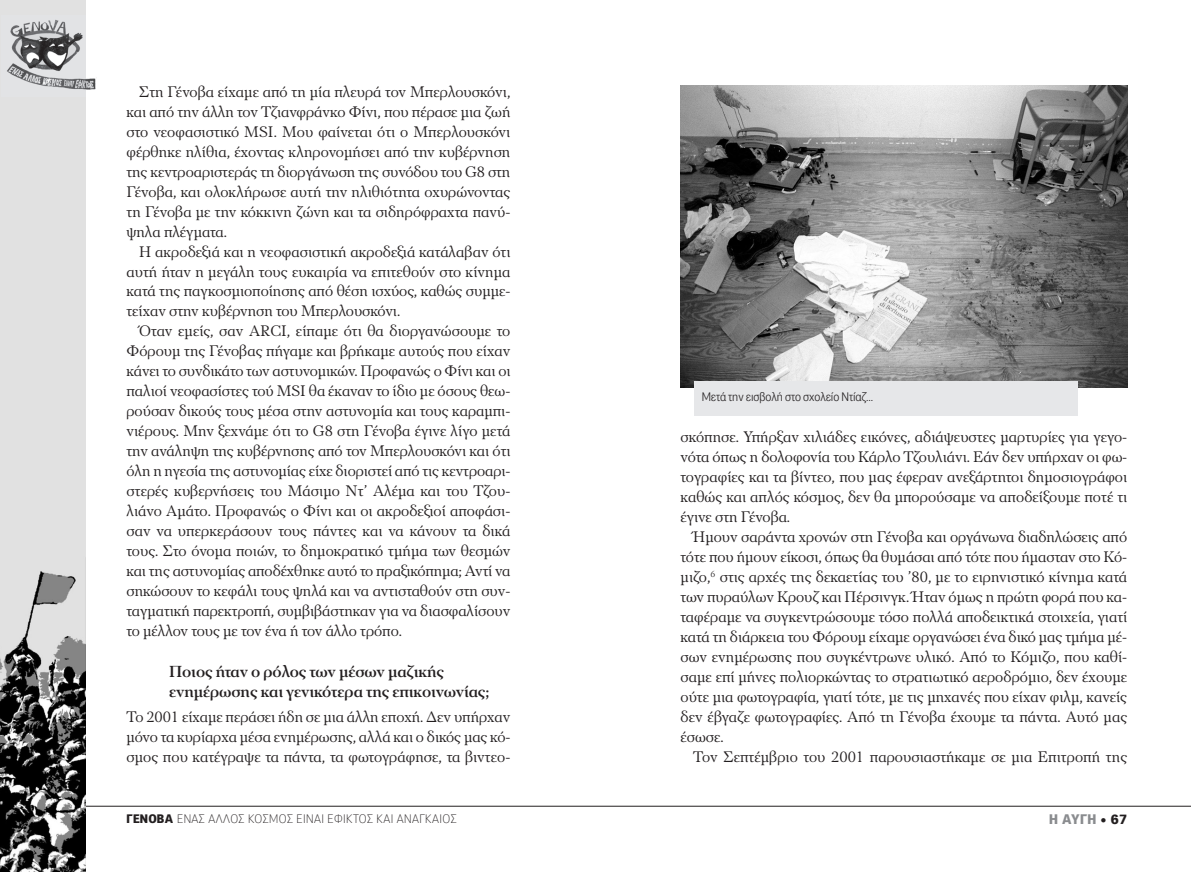
<style>
.page{position:relative;width:1191px;height:872px;background:#fff}
.page>*{position:absolute;margin:0;border:0;box-sizing:border-box;transform-origin:0 0}
.t1{font:500 16.5px/20px "PF Regal Text Pro";letter-spacing:-.005em;color:#231f20}
.t2{font:15.75px/20px "PF Regal Text Pro Regular A";letter-spacing:.005em;color:#231f20;text-align:justify}
.t3{font:900 13.5px "PF Das Grotesk Pro";letter-spacing:.015em;color:#8a8c8f}
.t4{font:100 12px "PF Das Grotesk Pro";letter-spacing:.035em;color:#231f20}
.t5{font:300 12px "PF Das Grotesk Pro";letter-spacing:-.005em;color:#231f20}
.s1{font-weight:900}
.s2{color:#231f20}
</style>
<div class="page">
<hr style="left:55px;top:806px;width:1136px;height:1px;background:#231f20">
<img style="left:0;top:0;width:85px;height:872px">
<img style="left:2px;top:16px;width:94px;height:80px">
<img style="left:680px;top:85px;width:447px;height:302px">
<div style="left:694px;top:380px;width:384px;height:35px;background:#e6e7e9"></div>
<p class="t2" style="left:126px;top:83px;width:385px;text-indent:13px">Στη Γένοβα είχαμε από τη μία πλευρά τον Μπερλουσκόνι, και από την άλλη τον Τζιανφράνκο Φίνι, που πέρασε μια ζωή στο νεοφασιστικό MSI. Μου φαίνεται ότι ο Μπερλουσκόνι φέρθηκε ηλίθια, έχοντας κληρονομήσει από την κυβέρνηση της κεντροαριστεράς τη διοργάνωση της συνόδου του G8 στη Γένοβα, και ολοκλήρωσε αυτή την ηλιθιότητα οχυρώνοντας τη Γένοβα με την κόκκινη ζώνη και τα σιδηρόφραχτα πανύ&shy;ψηλα πλέγματα.</p>
<p class="t2" style="left:126px;top:242px;width:385px;text-indent:13px">Η ακροδεξιά και η νεοφασιστική ακροδεξιά κατάλαβαν ότι αυτή ήταν η μεγάλη τους ευκαιρία να επιτεθούν στο κίνημα κατά της παγκοσμιοποίησης από θέση ισχύος, καθώς συμμε&shy;τείχαν στην κυβέρνηση του Μπερλουσκόνι.</p>
<p class="t2" style="left:126px;top:322px;width:385px;text-indent:13px">Όταν εμείς, σαν ARCI, είπαμε ότι θα διοργανώσουμε το Φόρουμ της Γένοβας πήγαμε και βρήκαμε αυτούς που είχαν κάνει το συνδικάτο των αστυνομικών. Προφανώς ο Φίνι και οι παλιοί νεοφασίστες τού MSI θα έκαναν το ίδιο με όσους θεω&shy;ρούσαν δικούς τους μέσα στην αστυνομία και τους καραμπι&shy;νιέρους. Μην ξεχνάμε ότι το G8 στη Γένοβα έγινε λίγο μετά την ανάληψη της κυβέρνησης από τον Μπερλουσκόνι και ότι όλη η ηγεσία της αστυνομίας είχε διοριστεί από τις κεντροαρι&shy;στερές κυβερνήσεις του Μάσιμο Ντ’ Αλέμα και του Τζου&shy;λιάνο Αμάτο. Προφανώς ο Φίνι και οι ακροδεξιοί αποφάσι&shy;σαν να υπερκεράσουν τους πάντες και να κάνουν τα δικά τους. Στο όνομα ποιών, το δημοκρατικό τμήμα των θεσμών και της αστυνομίας αποδέχθηκε αυτό το πραξικόπημα; Αντί να σηκώσουν το κεφάλι τους ψηλά και να αντισταθούν στη συν&shy;ταγματική παρεκτροπή, συμβιβάστηκαν για να διασφαλίσουν το μέλλον τους με τον ένα ή τον άλλο τρόπο.</p>
<p class="t1" style="left:169px;top:661px;width:322px">Ποιος ήταν ο ρόλος των μέσων μαζικής ενημέρωσης και γενικότερα της επικοινωνίας;</p>
<p class="t2" style="left:126px;top:707px;width:385px">Το 2001 είχαμε περάσει ήδη σε μια άλλη εποχή. Δεν υπήρχαν μόνο τα κυρίαρχα μέσα ενημέρωσης, αλλά και ο δικός μας κό&shy;σμος που κατέγραψε τα πάντα, τα φωτογράφησε, τα βιντεο-</p>
<p class="t4" style="left:126px;top:811px;width:332px"><span class="s1">ΓΕΝΟΒΑ</span> EΝΑΣ ΑΛΛΟΣ ΚΟΣΜΟΣ ΕΙΝΑΙ ΕΦΙΚΤΟΣ ΚΑΙ ΑΝΑΓΚΑΙΟΣ</p>
<p class="t5" style="left:701px;top:390px;width:173px">Μετά την εισβολή στο σχολείο Ντίαζ…</p>
<p class="t2" style="left:680px;top:428px;width:448px">σκόπησε. Υπήρξαν χιλιάδες εικόνες, αδιάψευστες μαρτυρίες για γεγο&shy;νότα όπως η δολοφονία του Κάρλο Τζουλιάνι. Εάν δεν υπήρχαν οι φω&shy;τογραφίες και τα βίντεο, που μας έφεραν ανεξάρτητοι δημοσιογράφοι καθώς και απλός κόσμος, δεν θα μπορούσαμε να αποδείξουμε ποτέ τι έγινε στη Γένοβα.</p>
<p class="t2" style="left:680px;top:528px;width:448px;text-indent:13px">Ήμουν σαράντα χρονών στη Γένοβα και οργάνωνα διαδηλώσεις από τότε που ήμουν είκοσι, όπως θα θυμάσαι από τότε που ήμασταν στο Κό&shy;μιζο,<sup>6</sup> στις αρχές της δεκαετίας του ’80, με το ειρηνιστικό κίνημα κατά των πυραύλων Κρουζ και Πέρσινγκ. Ήταν όμως η πρώτη φορά που κα&shy;ταφέραμε να συγκεντρώσουμε τόσο πολλά αποδεικτικά στοιχεία, γιατί κατά τη διάρκεια του Φόρουμ είχαμε οργανώσει ένα δικό μας τμήμα μέ&shy;σων ενημέρωσης που συγκέντρωνε υλικό. Από το Κόμιζο, που καθί&shy;σαμε επί μήνες πολιορκώντας το στρατιωτικό αεροδρόμιο, δεν έχουμε ούτε μια φωτογραφία, γιατί τότε, με τις μηχανές που είχαν φιλμ, κανείς δεν έβγαζε φωτογραφίες. Από τη Γένοβα έχουμε τα πάντα. Αυτό μας έσωσε.</p>
<p class="t2" style="left:693px;top:747px;width:435px">Τον Σεπτέμβριο του 2001 παρουσιαστήκαμε σε μια Επιτροπή της</p>
<p class="t3" style="left:1049px;top:811px;width:80px">Η ΑΥΓΗ <span class="s2">• 67</span></p>
</div>
